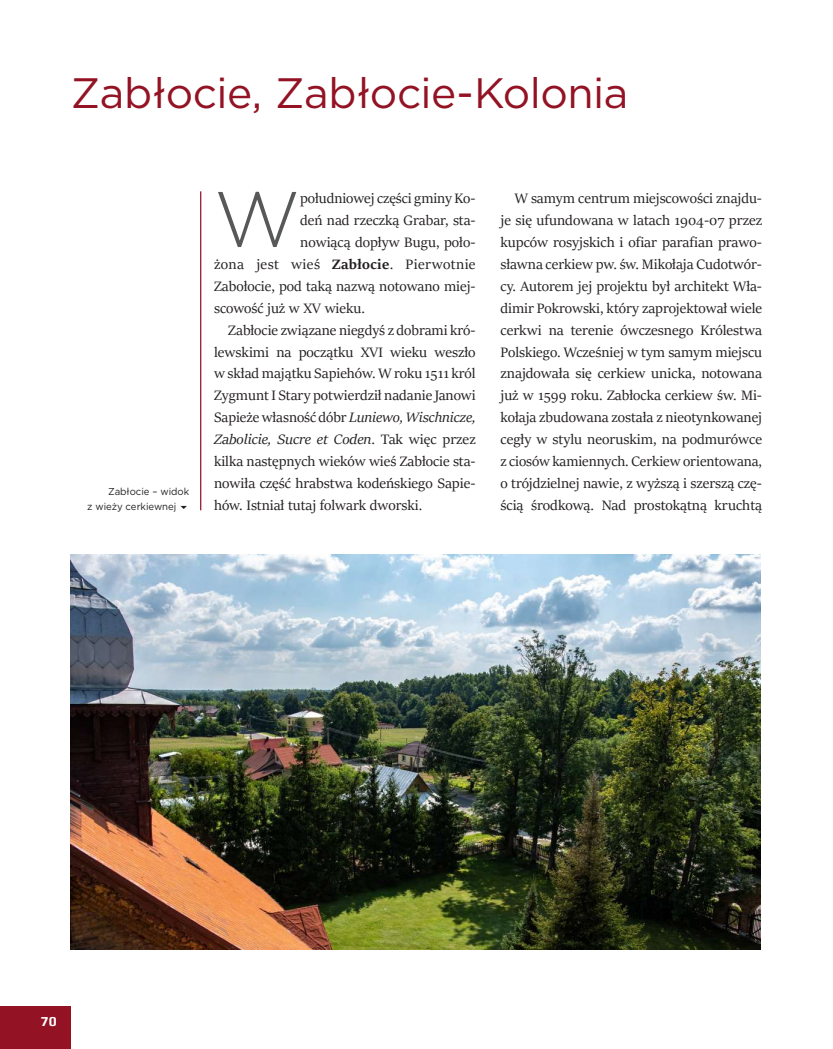
<style>
.page{position:relative;width:833px;height:1049px;background:#fff}
.page>*{position:absolute;margin:0;border:0;box-sizing:border-box;transform-origin:0 0}
.t1{font:300 78.12px "Gotham";color:#57585a}
.t2{font:42.5px "Gotham";letter-spacing:-.01em;color:#931223}
.t3{font:15.38px/22px "Sitka Display";color:#231f20;text-align:justify}
.t4{font:italic 15.38px "Sitka Display";color:#231f20}
.t5{font:15.38px "Sitka Display";letter-spacing:.025em;color:#231f20}
.t6{font:700 13.75px "Play";color:#fff}
.t7{font:10px/15px "Gotham";color:#231f20;scale:.96 1}
.s1{font-weight:700}
.s2{font-style:italic}
.s3{font-style:normal}
</style>
<div class="page">
<div style="left:0;top:1006px;width:71px;height:43px;background:#931223"></div>
<img style="left:71px;top:554px;width:689px;height:396px">
<hr style="left:200px;top:191px;width:1px;height:319px;background:#931223">
<h2 class="t2" style="left:71px;top:66px;width:559px">Zabłocie, Zabłocie-Kolonia</h2>
<p class="t7" style="left:87px;top:484px;width:108px;text-indent:21px">Zabłocie – widok z wieży cerkiewnej</p>
<h1 class="t1" style="left:214px;top:170px;width:88px">W</h1>
<p class="t3" style="left:300px;top:186px;width:177px">południowej części gminy Ko-</p>
<p class="t3" style="left:300px;top:208px;width:177px">deń nad rzeczką Grabar, sta-</p>
<p class="t3" style="left:300px;top:230px;width:177px">nowiącą dopływ Bugu, poło-</p>
<p class="t5" style="left:214px;top:253px;width:263px">żona jest wieś <span class="s1">Zabłocie</span>. Pierwotnie</p>
<p class="t3" style="left:214px;top:274px;width:263px">Zabołocie, pod taką nazwą notowano miej-</p>
<p class="t3" style="left:214px;top:296px;width:152px">scowość już w XV wieku.</p>
<p class="t3" style="left:228px;top:318px;width:249px">Zabłocie związane niegdyś z dobrami kró-</p>
<p class="t3" style="left:214px;top:340px;width:263px">lewskimi na początku XVI wieku weszło</p>
<p class="t3" style="left:214px;top:362px;width:263px">w skład majątku Sapiehów. W roku 1511 król</p>
<p class="t3" style="left:214px;top:384px;width:263px">Zygmunt I Stary potwierdził nadanie Janowi</p>
<p class="t3" style="left:214px;top:406px;width:263px">Sapieże własność dóbr <span class="s2">Luniewo, Wischnicze,</span></p>
<p class="t4" style="left:214px;top:429px;width:263px">Zabolicie, Sucre et Coden<span class="s3">. Tak więc przez</span></p>
<p class="t3" style="left:214px;top:450px;width:263px">kilka następnych wieków wieś Zabłocie sta-</p>
<p class="t3" style="left:214px;top:472px;width:263px">nowiła część hrabstwa kodeńskiego Sapie-</p>
<p class="t3" style="left:214px;top:494px;width:210px">hów. Istniał tutaj folwark dworski.</p>
<p class="t3" style="left:500px;top:186px;width:263px;text-indent:14px">W samym centrum miejscowości znajdu&shy;je się ufundowana w latach 1904-07 przez kupców rosyjskich i ofiar parafian prawo&shy;sławna cerkiew pw. św. Mikołaja Cudotwór&shy;cy. Autorem jej projektu był architekt Wła&shy;dimir Pokrowski, który zaprojektował wiele cerkwi na terenie ówczesnego Królestwa Polskiego. Wcześniej w tym samym miejscu znajdowała się cerkiew unicka, notowana już w 1599 roku. Zabłocka cerkiew św. Mi&shy;kołaja zbudowana została z nieotynkowanej cegły w stylu neoruskim, na podmurówce z ciosów kamiennych. Cerkiew orientowana, o trójdzielnej nawie, z wyższą i szerszą czę&shy;ścią środkową. Nad prostokątną kruchtą</p>
<p class="t6" style="left:41px;top:1013px;width:17px">70</p>
</div>
